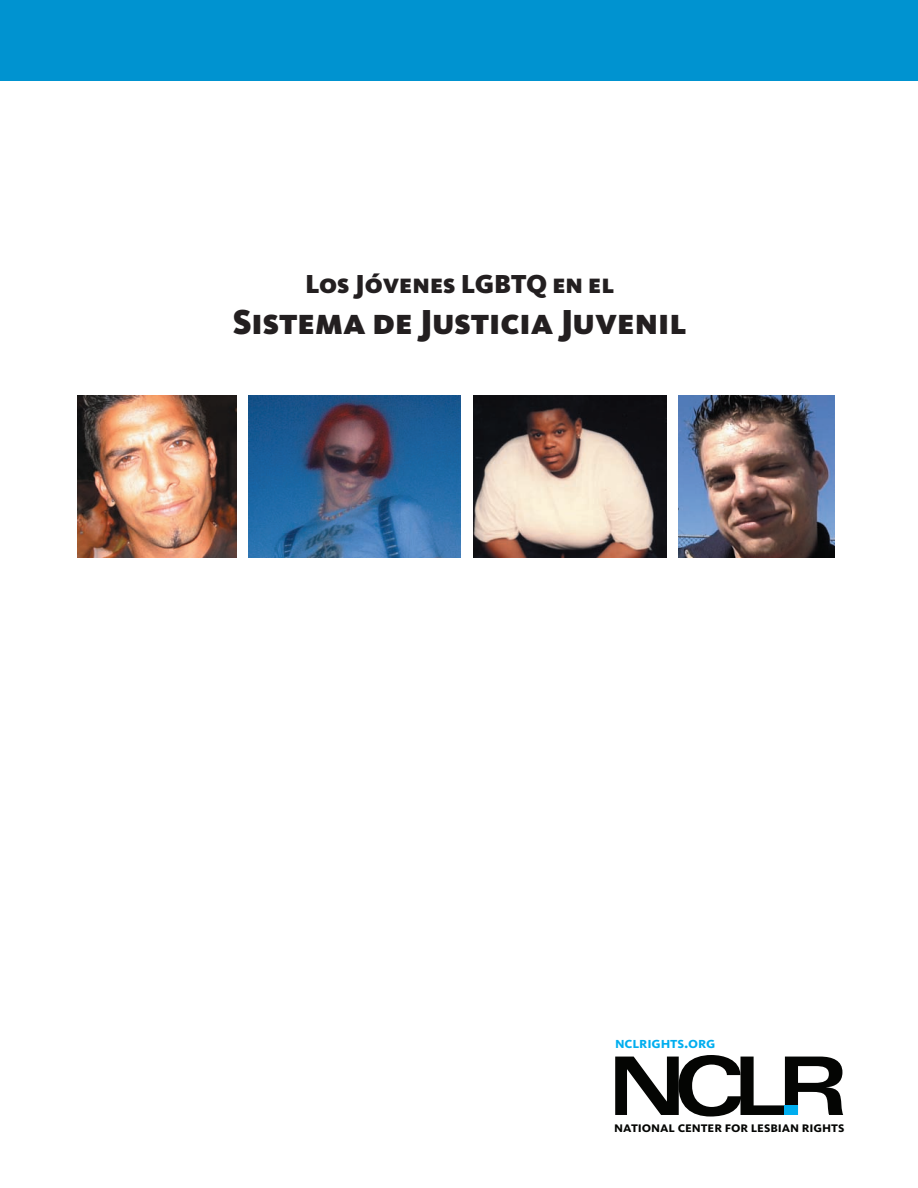
<style>
.page{position:relative;width:918px;height:1188px;background:#fff}
.page>*{position:absolute;margin:0;border:0;box-sizing:border-box;transform-origin:0 0}
.t1{font:36px "Kievit Black SC";color:#231f20}
.t2{font:27px "Kievit Black SC";color:#231f20}
.t3{font:15.45px "Kievit Bold SC";color:#00aeef}
.t4{font:14.55px "Kievit Bold SC";color:#040503}
</style>
<div class="page">
<img style="left:249px;top:396px;width:211px;height:162px">
<img style="left:473px;top:396px;width:194px;height:162px">
<img style="left:78px;top:396px;width:158px;height:162px">
<img style="left:679px;top:396px;width:156px;height:162px">
<svg style="left:615px;top:1055px;width:228px;height:62px"></svg>
<div style="left:785px;top:1105px;width:13px;height:10px;background:#00aeef"></div>
<div style="left:0;top:0;width:918px;height:81px;background:#0093d0"></div>
<h2 class="t2" style="left:305px;top:275px;width:311px">Los Jóvenes LGBTQ en el</h2>
<h1 class="t1" style="left:233px;top:310px;width:455px">Sistema de Justicia Juvenil</h1>
<p class="t3" style="left:615px;top:1037px;width:102px">nclrights.org</p>
<p class="t4" style="left:614px;top:1122px;width:232px">national center for lesbian rights</p>
</div>
